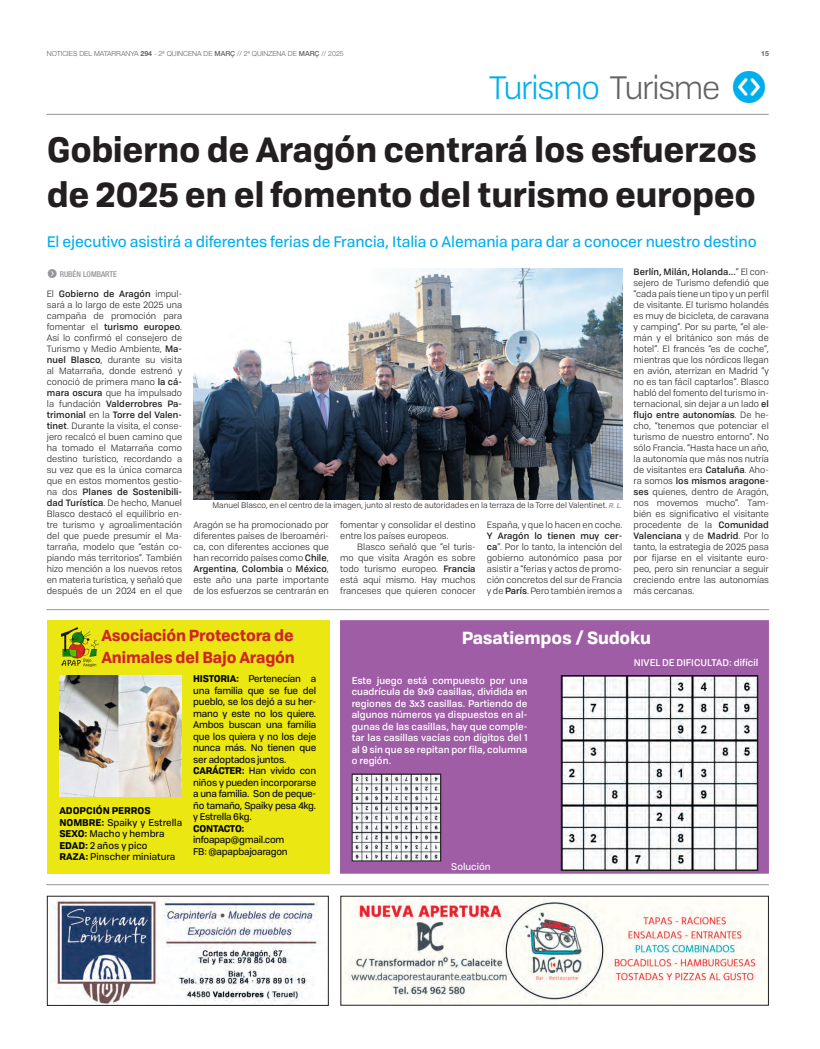
<style>
.page{position:relative;width:820px;height:1049px;background:#fff}
.page>*{position:absolute;margin:0;border:0;box-sizing:border-box;transform-origin:0 0}
.t1{font:700 34px "Tofino Personal";letter-spacing:-.01em;color:#231f20}
.t2{font:32px "Tofino Personal";letter-spacing:-.04em;color:#00aeef}
.t3{font:700 17px "Tofino Personal";letter-spacing:-.01em;color:#fff}
.t4{font:700 15.5px "Tofino Personal";letter-spacing:-.01em;color:#d1232a}
.t5{font:15px "Tofino Personal";letter-spacing:-.005em;color:#00aeef}
.t6{font:11px "Butto Bon Cir Neg";color:#939598}
.t7{font:9.5px/11.5px "Tofino Personal";letter-spacing:-.025em;color:#040503;text-align:justify}
.t8{font:500 9.5px/11.5px "Tofino Personal";color:#fff;text-align:justify}
.t9{font:9.5px/11.5px "Tofino Personal";color:#040503}
.t10{font:700 9.5px "Tofino Personal";color:#040503}
.t11{font:700 9.5px "Tofino Personal";letter-spacing:-.04em;color:#040503}
.t12{font:9.5px "Tofino Personal";color:#fff}
.t13{font:9px/11px "Tofino Personal";letter-spacing:.005em;color:#231f20;text-align:justify}
.t14{font:8px "Tofino Personal";color:#231f20}
.t15{font:500 condensed 8px "Helvetica Neue LT Pro";color:#939598}
.t16{font:300 7px "Helvetica Neue LT Pro";color:#636366}
.t17{font:700 7px "Helvetica Neue LT Pro";color:#636366}
.s1{font-weight:700}
.s2{font-weight:500}
.s3{color:#636366}
.s4{font-weight:500;font-style:italic;font-size:7px;color:#939598}
</style>
<div class="page">
<img style="left:344px;top:898px;width:422px;height:106px">
<div style="left:340px;top:896px;width:428px;height:110px;border:1px solid #231f20"></div>
<hr style="left:46px;top:884px;width:722px;height:1px;background:#939598">
<hr style="left:46px;top:609px;width:722px;height:1px;background:#939598">
<div style="left:47px;top:620px;width:282px;height:253px;background:#eae712"></div>
<img style="left:62px;top:627px;width:37px;height:40px">
<div style="left:340px;top:620px;width:428px;height:254px;background:#9e5da5;border:2px solid #9e5da5"></div>
<img style="left:562px;top:677px;width:194px;height:192px">
<div style="left:560px;top:675px;width:198px;height:196px;border:1px solid #231f20"></div>
<img style="left:353px;top:775px;width:86px;height:84px">
<div style="left:351px;top:773px;width:90px;height:88px;border:1px solid #231f20"></div>
<img style="left:59px;top:675px;width:123px;height:121px">
<hr style="left:46px;top:114px;width:722px;height:1px;background:#939598">
<img style="left:193px;top:268px;width:429px;height:231px">
<img style="left:54px;top:898px;width:266px;height:106px">
<div style="left:47px;top:896px;width:282px;height:110px;border:1px solid #231f20"></div>
<p class="t16" style="left:47px;top:49px;width:298px">NOTICIES DEL MATARRANYA <span class="s1">294</span> - 2ª QUINCENA DE <span class="s2">MARÇ</span> // 2ª QUINZENA DE <span class="s2">MARÇ</span> // 2025</p>
<p class="t17" style="left:760px;top:49px;width:9px">15</p>
<p class="t2" style="left:489px;top:64px;width:233px">Turismo <span class="s3">Turisme</span></p>
<p class="t1" style="left:47px;top:122px;width:711px">Gobierno de Aragón centrará los esfuerzos</p>
<p class="t1" style="left:47px;top:167px;width:710px">de 2025 en el fomento del turismo europeo</p>
<p class="t5" style="left:47px;top:230px;width:711px">El ejecutivo asistirá a diferentes ferias de Francia, Italia o Alemania para dar a conocer nuestro destino</p>
<p class="t13" style="left:47px;top:287px;width:137px">El <span class="s2">Gobierno de Aragón</span> impul&shy;sará a lo largo de este 2025 una campaña de promoción para fomentar el <span class="s2">turismo europeo</span>.<br>Así lo confirmó el consejero de Turismo y Medio Ambiente, <span class="s2">Ma&shy;nuel Blasco</span>, durante su visita al Matarraña, donde estrenó y conoció de primera mano <span class="s2">la cá&shy;mara oscura</span> que ha impulsado la fundación <span class="s2">Valderrobres Pa&shy;trimonial</span> en la <span class="s2">Torre del Valen&shy;tinet</span>. Durante la visita, el conse&shy;jero recalcó el buen camino que ha tomado el Matarraña como destino turístico, recordando a su vez que es la única comarca que en estos momentos gestio&shy;na dos <span class="s2">Planes de Sostenibili&shy;dad Turística</span>. De hecho, Manuel Blasco destacó el equilibrio en&shy;tre turismo y agroalimentación del que puede presumir el Ma&shy;tarraña, modelo que “están co&shy;piando más territorios”. También hizo mención a los nuevos retos en materia turística, y señaló que después de un 2024 en el que</p>
<p class="t13" style="left:633px;top:265px;width:137px"><span class="s2">Berlín, Milán, Holanda...</span>” El con&shy;sejero de Turismo defendió que “cada país tiene un tipo y un perfil de visitante. El turismo holandés es muy de bicicleta, de caravana y camping”. Por su parte, “el ale&shy;mán y el británico son más de hotel”. El francés “es de coche”, mientras que los nórdicos llegan en avión, aterrizan en Madrid “y no es tan fácil captarlos”. Blasco habló del fomento del turismo in&shy;ternacional, sin dejar a un lado <span class="s2">el flujo entre autonomías</span>. De he&shy;cho, “tenemos que potenciar el turismo de nuestro entorno”. No sólo Francia. “Hasta hace un año, la autonomía que más nos nutría de visitantes era <span class="s2">Cataluña</span>. Aho&shy;ra somos <span class="s2">los mismos aragone&shy;ses</span> quienes, dentro de Aragón, nos movemos mucho”. Tam&shy;bién es significativo el visitante procedente de la <span class="s2">Comunidad Valenciana</span> y de <span class="s2">Madrid</span>. Por lo tanto, la estrategia de 2025 pasa por fijarse en el visitante euro&shy;peo, pero sin renunciar a seguir creciendo entre las autonomías más cercanas.</p>
<p class="t6" style="left:47px;top:269px;width:12px">f</p>
<p class="t15" style="left:60px;top:269px;width:59px">RUBÉN LOMBARTE</p>
<p class="t14" style="left:212px;top:499px;width:411px">Manuel Blasco, en el centro de la imagen, junto al resto de autoridades en la terraza de la Torre del Valentinet. <span class="s4">R. L.</span></p>
<p class="t13" style="left:193px;top:518px;width:137px">Aragón se ha promocionado por diferentes países de Iberoaméri&shy;ca, con diferentes acciones que han recorrido países como <span class="s2">Chile</span>, <span class="s2">Argentina</span>, <span class="s2">Colombia</span> o <span class="s2">México</span>, este año una parte importante de los esfuerzos se centrarán en</p>
<p class="t13" style="left:340px;top:518px;width:137px">fomentar y consolidar el destino entre los países europeos.</p>
<p class="t13" style="left:486px;top:518px;width:137px">España, y que lo hacen en coche.<br><span class="s2">Y Aragón lo tienen muy cer&shy;ca</span>”. Por lo tanto, la intención del gobierno autonómico pasa por asistir a “ferias y actos de promo&shy;ción concretos del sur de Francia y de <span class="s2">París</span>. Pero también iremos a</p>
<p class="t13" style="left:340px;top:540px;width:137px;text-indent:17px">Blasco señaló que “el turis&shy;mo que visita Aragón es sobre todo turismo europeo. <span class="s2">Francia </span>está aquí mismo. Hay muchos franceses que quieren conocer</p>
<p class="t4" style="left:101px;top:623px;width:194px">Asociación Protectora de</p>
<p class="t4" style="left:101px;top:645px;width:195px">Animales del Bajo Aragón</p>
<p class="t10" style="left:59px;top:803px;width:93px">ADOPCIÓN PERROS</p>
<p class="t9" style="left:59px;top:816px;width:124px"><span class="s1">NOMBRE:</span> Spaiky y Estrella<br><span class="s1">SEXO:</span> Macho y hembra</p>
<p class="t9" style="left:59px;top:839px;width:90px"><span class="s1">EDAD:</span> 2 años y pico</p>
<p class="t9" style="left:59px;top:850px;width:117px"><span class="s1">RAZA:</span> Pinscher miniatura</p>
<p class="t7" style="left:193px;top:672px;width:124px"><span class="s1">HISTORIA:</span> Pertenecían a una familia que se fue del pueblo, se los dejó a su her&shy;mano y este no los quiere.<br>Ambos buscan una familia que los quiera y no los deje nunca más. No tienen que ser adoptados juntos.</p>
<p class="t7" style="left:193px;top:764px;width:124px"><span class="s1">CARÁCTER:</span> Han vivido con niños y pueden incorporarse a una familia. Son de peque&shy;ño tamaño, Spaiky pesa 4kg. y Estrella 6kg.</p>
<p class="t11" style="left:193px;top:820px;width:53px">CONTACTO:</p>
<p class="t7" style="left:193px;top:833px;width:93px">infoapap@gmail.com</p>
<p class="t7" style="left:193px;top:845px;width:96px">FB: @apapbajoaragon</p>
<p class="t3" style="left:461px;top:624px;width:190px">Pasatiempos / Sudoku</p>
<p class="t8" style="left:351px;top:674px;width:177px">Este juego está compuesto por una cuadrícula de 9x9 casillas, dividida en regiones de 3x3 casillas. Partiendo de algunos números ya dispuestos en al&shy;gunas de las casillas, hay que comple&shy;tar las casillas vacías con dígitos del 1 al 9 sin que se repitan por fila, columna o región.</p>
<p class="t8" style="left:633px;top:656px;width:126px">NIVEL DE DIFICULTAD: difícil</p>
<p class="t12" style="left:451px;top:859px;width:41px">Solución</p>
</div>
